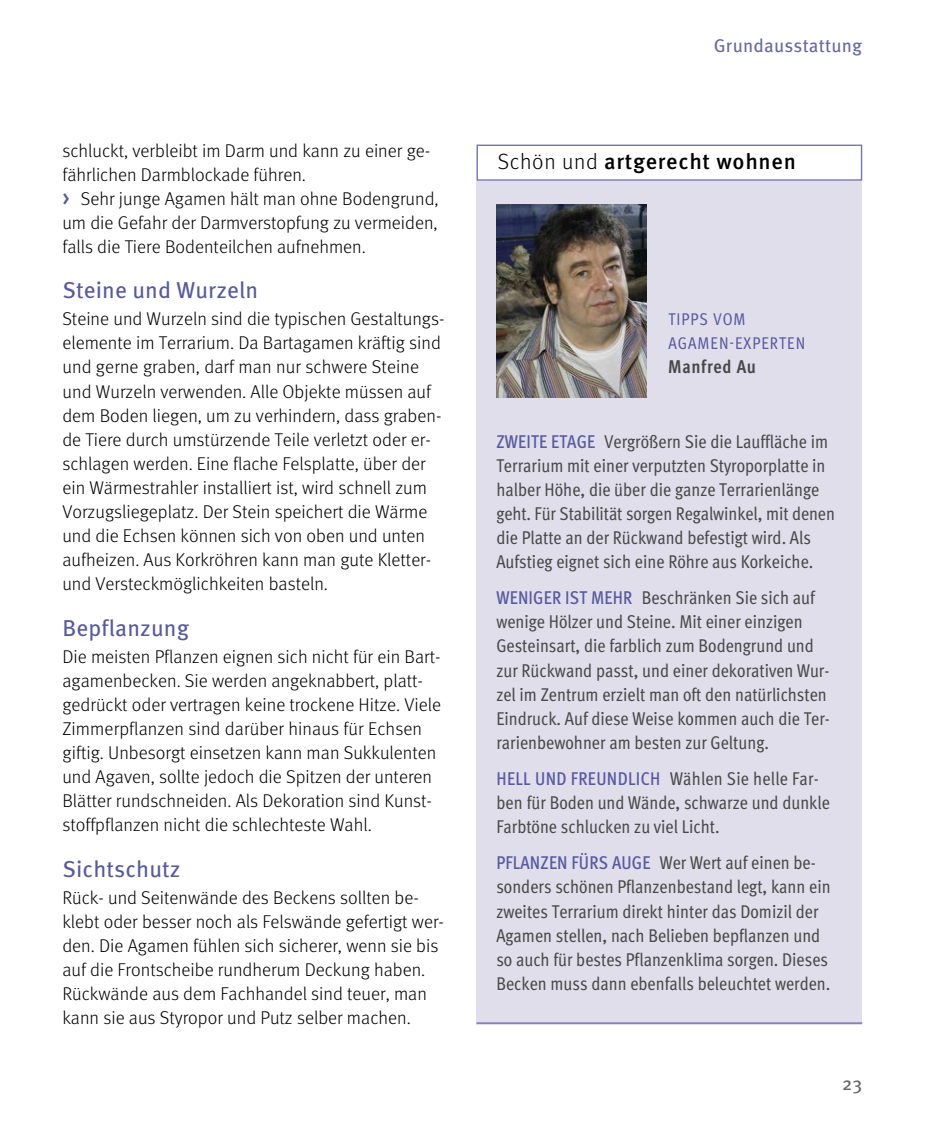
<style>
.page{position:relative;width:936px;height:1134px;background:#fff}
.page>*{position:absolute;margin:0;border:0;box-sizing:border-box;transform-origin:0 0}
.Zwischenüberschrift{font:23px "Meta OT";letter-spacing:.005em;color:#585a9f}
.Überschrift_Kaste{font:500 22px "Meta OT";letter-spacing:.03em;color:#000}
.Grundtext{font:300 18.4px/24px "Meta";color:#000}
.Kasten_Tipp_Grundtex{font:18.4px/24px "Meta Cond OT";color:#484848}
.Kolumnentitel_re_Kap{font:18.4px "Meta OT";letter-spacing:.01em;color:#6667a7}
.Kasten_Tipp_Grundtex-2{font:700 18.4px "Meta Cond OT";letter-spacing:.035em;color:#484848}
.Pagina_re{font:18.4px "Meta OT";color:#636363}
.Kasten_Tipp_Grundtex-3{font:17px/24px "Meta Cond OT";letter-spacing:.06em;color:#585a9f}
.s1{font-family:"Meta OT";font-weight:500;font-size:25px;color:#585a9f}
.s2{font-family:"Meta";font-weight:300}
.s3{font-weight:500;color:#585a9f}
</style>
<div class="page">
<div style="left:476px;top:181px;width:386px;height:843px;background:#e1deec"></div>
<img style="left:496px;top:205px;width:150px;height:193px">
<div style="left:476px;top:145px;width:386px;height:36px;border:1px solid #7575af"></div>
<hr style="left:476px;top:1022px;width:386px;height:2px;background:#8584b9">
<p class="Grundtext" style="left:62px;top:138px;width:378px">schluckt, verbleibt im Darm und kann zu einer ge&shy;fährlichen Darmblockade führen.<br><span class="s1">›</span> Sehr junge Agamen hält man ohne Bodengrund, um die Gefahr der Darmverstopfung zu vermeiden, falls die Tiere Bodenteilchen aufnehmen.</p>
<p class="Zwischenüberschrift" style="left:62px;top:276px;width:197px">Steine und Wurzeln</p>
<p class="Grundtext" style="left:62px;top:307px;width:383px">Steine und Wurzeln sind die typischen Gestaltungs&shy;elemente im Terrarium. Da Bartagamen kräftig sind und gerne graben, darf man nur schwere Steine und Wurzeln verwenden. Alle Objekte müssen auf dem Boden liegen, um zu verhindern, dass graben&shy;de Tiere durch umstürzende Teile verletzt oder er&shy;schlagen werden. Eine flache Felsplatte, über der ein Wärmestrahler installiert ist, wird schnell zum Vorzugsliegeplatz. Der Stein speichert die Wärme und die Echsen können sich von oben und unten aufheizen. Aus Korkröhren kann man gute Kletter&shy;und Versteckmöglichkeiten basteln.</p>
<p class="Zwischenüberschrift" style="left:62px;top:614px;width:128px">Bepflanzung</p>
<p class="Grundtext" style="left:62px;top:644px;width:380px">Die meisten Pflanzen eignen sich nicht für ein Bart&shy;agamenbecken. Sie werden angeknabbert, platt&shy;gedrückt oder vertragen keine trockene Hitze. Viele Zimmerpflanzen sind darüber hinaus für Echsen giftig. Unbesorgt einsetzen kann man Sukkulenten und Agaven, sollte jedoch die Spitzen der unteren Blätter rundschneiden. Als Dekoration sind Kunst&shy;stoffpflanzen nicht die schlechteste Wahl.</p>
<p class="Zwischenüberschrift" style="left:62px;top:854px;width:120px">Sichtschutz</p>
<p class="Grundtext" style="left:62px;top:885px;width:383px">Rück- und Seitenwände des Beckens sollten be&shy;klebt oder besser noch als Felswände gefertigt wer&shy;den. Die Agamen fühlen sich sicherer, wenn sie bis auf die Frontscheibe rundherum Deckung haben.<br>Rückwände aus dem Fachhandel sind teuer, man kann sie aus Styropor und Putz selber machen.</p>
<p class="Kolumnentitel_re_Kap" style="left:713px;top:35px;width:150px">Grundausstattung</p>
<p class="Überschrift_Kaste" style="left:497px;top:148px;width:300px"><span class="s2">Schön und</span> artgerecht wohnen</p>
<p class="Kasten_Tipp_Grundtex-3" style="left:668px;top:306px;width:138px">TIPPS VOM<br>AGAMEN-EXPERTEN</p>
<p class="Kasten_Tipp_Grundtex-2" style="left:668px;top:355px;width:89px">Manfred Au</p>
<p class="Kasten_Tipp_Grundtex" style="left:496px;top:429px;width:340px"><span class="s3">ZWEITE ETAGE</span> Vergrößern Sie die Lauffläche im Terrarium mit einer verputzten Styroporplatte in halber Höhe, die über die ganze Terrarienlänge geht. Für Stabilität sorgen Regalwinkel, mit denen die Platte an der Rückwand befestigt wird. Als Aufstieg eignet sich eine Röhre aus Korkeiche.</p>
<p class="Kasten_Tipp_Grundtex" style="left:496px;top:585px;width:335px"><span class="s3">WENIGER IST MEHR</span> Beschränken Sie sich auf wenige Hölzer und Steine. Mit einer einzigen Gesteinsart, die farblich zum Bodengrund und zur Rückwand passt, und einer dekorativen Wur&shy;zel im Zentrum erzielt man oft den natürlichsten Eindruck. Auf diese Weise kommen auch die Ter&shy;rarienbewohner am besten zur Geltung.</p>
<p class="Kasten_Tipp_Grundtex" style="left:496px;top:766px;width:335px"><span class="s3">HELL UND FREUNDLICH</span> Wählen Sie helle Far&shy;ben für Boden und Wände, schwarze und dunkle<br>Farbtöne schlucken zu viel Licht.</p>
<p class="Kasten_Tipp_Grundtex" style="left:496px;top:850px;width:336px"><span class="s3">PFLANZEN FÜRS AUGE</span> Wer Wert auf einen be&shy;sonders schönen Pflanzenbestand legt, kann ein zweites Terrarium direkt hinter das Domizil der Agamen stellen, nach Belieben bepflanzen und so auch für bestes Pflanzenklima sorgen. Dieses Becken muss dann ebenfalls beleuchtet werden.</p>
<p class="Pagina_re" style="left:842px;top:1072px;width:21px">23</p>
</div>
